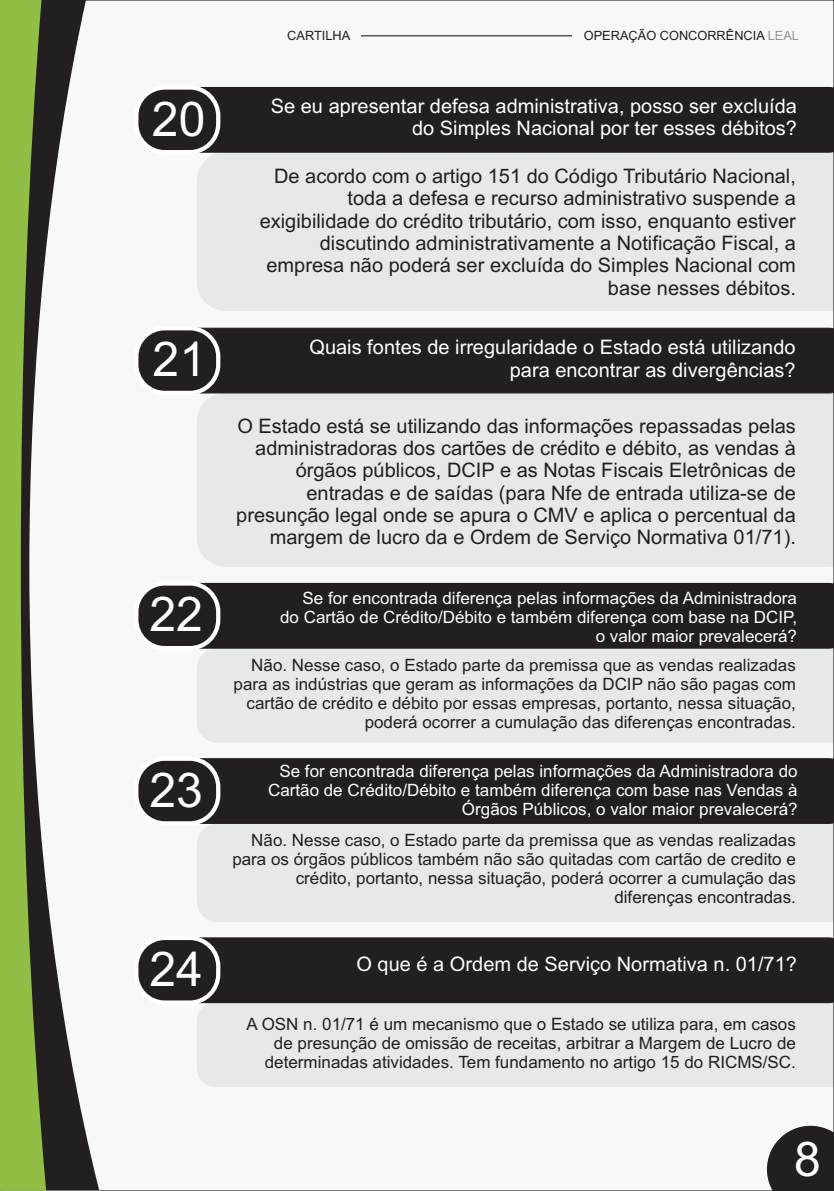
<style>
.page{position:relative;width:834px;height:1191px;background:#fff}
.page>*{position:absolute;margin:0;border:0;box-sizing:border-box;transform-origin:0 0}
.t1{font:48px "Arial";color:#fff}
.t2{font:20px/22.4px "Arial";color:#231f20;text-align:right}
.t3{font:20px/22.4px "Arial";color:#fff;text-align:right}
.t4{font:17px/19px "Arial";color:#231f20;text-align:right}
.t5{font:17px/19px "Arial";color:#fff;text-align:right}
.t6{font:12.8px "Arial";color:#231f20}
.s1{color:#949698}
</style>
<div class="page">
<div style="left:0;top:0;width:833px;height:1191px;background:#f8f8f9"></div>
<svg style="left:767px;top:1125px;width:64px;height:64px;background:#3e3a3b"></svg>
<div style="left:197px;top:153px;width:634px;height:158px;background:#e7e8e8"></div>
<div style="left:201px;top:87px;width:630px;height:66px;background:#231f20"></div>
<div style="left:134px;top:85px;width:86px;height:69px;background:#231f20;border:4px solid #fff;border-radius:28px"></div>
<div style="left:197px;top:393px;width:634px;height:174px;background:#e7e8e8"></div>
<div style="left:203px;top:328px;width:628px;height:65px;background:#231f20"></div>
<div style="left:134px;top:326px;width:86px;height:69px;background:#231f20;border:4px solid #fff;border-radius:28px"></div>
<div style="left:197px;top:648px;width:634px;height:94px;background:#e7e8e8"></div>
<div style="left:203px;top:583px;width:628px;height:65px;background:#231f20"></div>
<div style="left:134px;top:581px;width:86px;height:69px;background:#231f20;border:4px solid #fff;border-radius:28px"></div>
<div style="left:197px;top:824px;width:634px;height:98px;background:#e7e8e8"></div>
<div style="left:201px;top:758px;width:630px;height:66px;background:#231f20"></div>
<div style="left:134px;top:756px;width:86px;height:69px;background:#231f20;border:4px solid #fff;border-radius:28px"></div>
<div style="left:197px;top:1003px;width:634px;height:84px;background:#e7e8e8"></div>
<div style="left:201px;top:937px;width:630px;height:66px;background:#231f20"></div>
<div style="left:134px;top:935px;width:86px;height:69px;background:#231f20;border:4px solid #fff;border-radius:28px"></div>
<hr style="left:361px;top:35px;width:211px;height:1px;background:#231f20">
<svg style="left:46px;top:0;width:53px;height:1190px"></svg>
<svg style="left:0;top:0;width:46px;height:1190px;background:#819d53"></svg>
<p class="t6" style="left:287px;top:31px;width:64px">CARTILHA</p>
<p class="t6" style="left:583px;top:31px;width:217px">OPERAÇÃO CONCORRÊNCIA <span class="s1">LEAL</span></p>
<h1 class="t1" style="left:152px;top:101px;width:55px">20</h1>
<p class="t3" style="left:271px;top:97px;width:527px">Se eu apresentar defesa administrativa, posso ser excluída do Simples Nacional por ter esses débitos?</p>
<p class="t2" style="left:260px;top:166px;width:537px">De acordo com o artigo 151 do Código Tributário Nacional, toda a defesa e recurso administrativo suspende a exigibilidade do crédito tributário, com isso, enquanto estiver discutindo administrativamente a Notificação Fiscal, a empresa não poderá ser excluída do Simples Nacional com base nesses débitos.</p>
<h1 class="t1" style="left:153px;top:341px;width:55px">21</h1>
<p class="t3" style="left:309px;top:338px;width:487px">Quais fontes de irregularidade o Estado está utilizando para encontrar as divergências?</p>
<p class="t2" style="left:236px;top:416px;width:561px">O Estado está se utilizando das informações repassadas pelas administradoras dos cartões de crédito e débito, as vendas à órgãos públicos, DCIP e as Notas Fiscais Eletrônicas de entradas e de saídas (para Nfe de entrada utiliza-se de presunção legal onde se apura o CMV e aplica o percentual da margem de lucro da e Ordem de Serviço Normativa 01/71).</p>
<h1 class="t1" style="left:149px;top:596px;width:55px">22</h1>
<p class="t5" style="left:280px;top:589px;width:518px">Se for encontrada diferença pelas informações da Administradora do Cartão de Crédito/Débito e também diferença com base na DCIP, o valor maior prevalecerá?</p>
<p class="t4" style="left:233px;top:657px;width:563px">Não. Nesse caso, o Estado parte da premissa que as vendas realizadas para as indústrias que geram as informações da DCIP não são pagas com cartão de crédito e débito por essas empresas, portanto, nessa situação, poderá ocorrer a cumulação das diferenças encontradas.</p>
<h1 class="t1" style="left:149px;top:771px;width:55px">23</h1>
<p class="t5" style="left:268px;top:762px;width:531px">Se for encontrada diferença pelas informações da Administradora do<br>Cartão de Crédito/Débito e também diferença com base nas Vendas à<br>Órgãos Públicos, o valor maior prevalecerá?</p>
<p class="t4" style="left:232px;top:832px;width:565px">Não. Nesse caso, o Estado parte da premissa que as vendas realizadas para os órgãos públicos também não são quitadas com cartão de credito e crédito, portanto, nessa situação, poderá ocorrer a cumulação das diferenças encontradas.</p>
<h1 class="t1" style="left:149px;top:951px;width:55px">24</h1>
<p class="t3" style="left:356px;top:954px;width:442px">O que é a Ordem de Serviço Normativa n. 01/71?</p>
<p class="t4" style="left:246px;top:1016px;width:550px">A OSN n. 01/71 é um mecanismo que o Estado se utiliza para, em casos de presunção de omissão de receitas, arbitrar a Margem de Lucro de determinadas atividades. Tem fundamento no artigo 15 do RICMS/SC.</p>
<h1 class="t1" style="left:794px;top:1141px;width:28px">8</h1>
</div>
